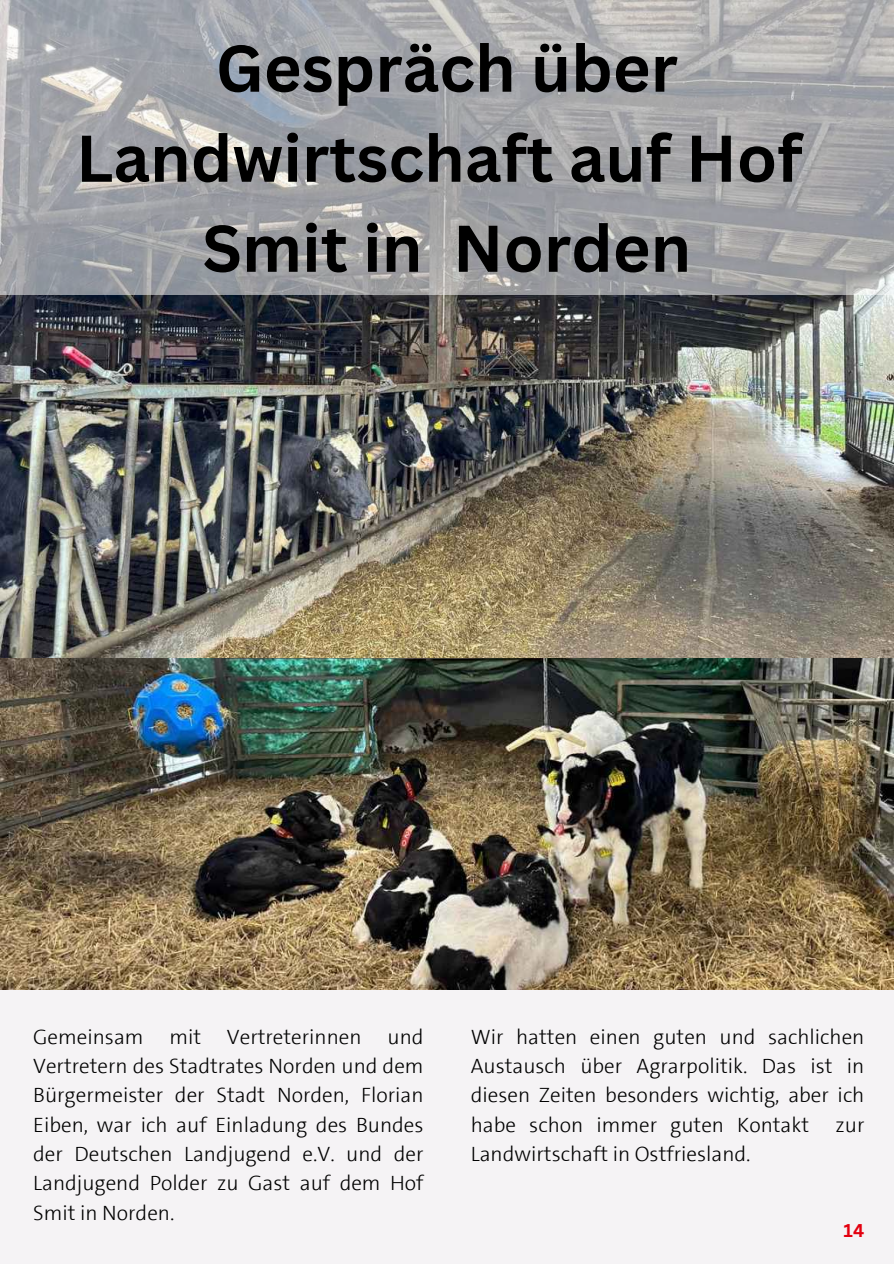
<style>
.page{position:relative;width:894px;height:1264px;background:#fff}
.page>*{position:absolute;margin:0;border:0;box-sizing:border-box;transform-origin:0 0}
.t1{font:700 64.5px/90px "Canva Sans";color:#000;text-align:center}
.t2{font:300 21px/29.2px "SPD The Sans";color:#000;text-align:justify}
.t3{font:700 18px "Canva Sans";color:#e3000f}
</style>
<div class="page">
<div style="left:0;top:0;width:893px;height:1263px;background:#f5f3f5"></div>
<img style="left:0;top:295px;width:893px;height:694px">
<svg style="left:0;top:0;width:893px;height:295px;background:#a6a7aa"></svg>
<h1 class="t1" style="left:76px;top:22px;width:727px">Gespräch über<br>Landwirtschaft auf Hof<br>Smit in Norden</h1>
<p class="t2" style="left:33px;top:1022px;width:392px">Gemeinsam mit Vertreterinnen und Vertretern des Stadtrates Norden und dem Bürgermeister der Stadt Norden, Florian Eiben, war ich auf Einladung des Bundes der Deutschen Landjugend e.V. und der Landjugend Polder zu Gast auf dem Hof Smit in Norden.</p>
<p class="t2" style="left:470px;top:1022px;width:395px">Wir hatten einen guten und sachlichen Austausch über Agrarpolitik. Das ist in diesen Zeiten besonders wichtig, aber ich habe schon immer guten Kontakt</p>
<p class="t2" style="left:835px;top:1110px;width:30px">zur</p>
<p class="t2" style="left:470px;top:1139px;width:281px">Landwirtschaft in Ostfriesland.</p>
<p class="t3" style="left:843px;top:1217px;width:22px">14</p>
</div>
